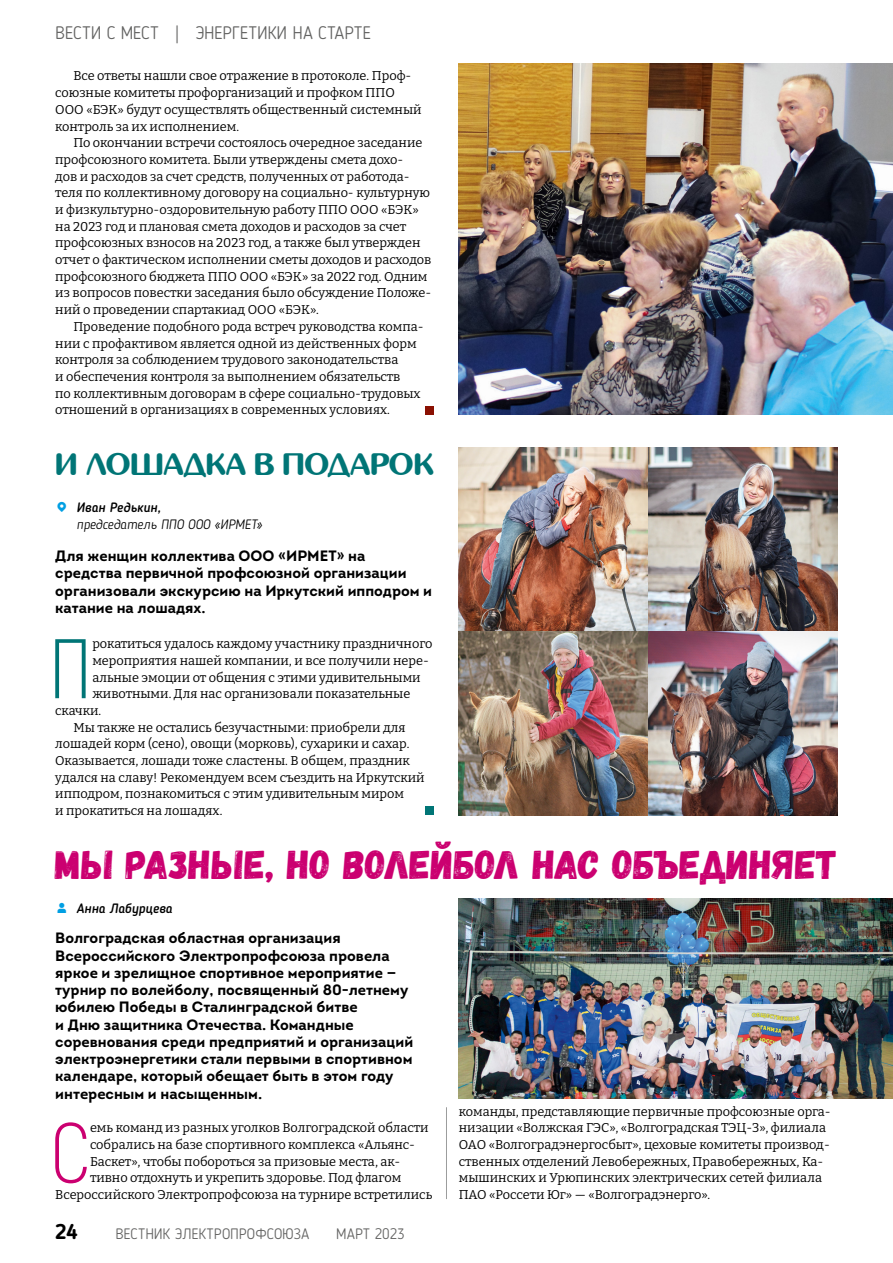
<style>
.page{position:relative;width:893px;height:1263px;background:#fff}
.page>*{position:absolute;margin:0;border:0;box-sizing:border-box;transform-origin:0 0}
.t1{font:300 84.3px "Akrobat";color:#007576}
.t2{font:300 84.3px "Akrobat";color:#cb0070}
.t3{font:40.65px "Gagalin";letter-spacing:-.005em;color:#cb0070}
.t4{font:700 31.05px "inglobal";letter-spacing:-.005em;color:#007576}
.t5{font:700 21px "Blogger Sans";color:#000}
.t6{font:300 18px "Blogger Sans";letter-spacing:-.005em;color:#636362}
.t7{font:700 15px/17.2px "Intro";color:#000}
.t8{font:300 15px "Blogger Sans";letter-spacing:.005em;color:#636362}
.t9{font:italic 500 13.5px "Blogger Sans";color:#000}
.t10{font:italic 300 13.5px "Blogger Sans";color:#000}
.t11{font:12.75px/16.6px "Bitter";color:#000}
</style>
<div class="page">
<div style="left:426px;top:406px;width:8px;height:8px;background:#8a1002"></div>
<div style="left:426px;top:807px;width:8px;height:8px;background:#007576"></div>
<img style="left:459px;top:64px;width:434px;height:350px">
<img style="left:459px;top:448px;width:379px;height:367px">
<img style="left:459px;top:898px;width:434px;height:201px">
<hr style="left:446px;top:1107px;width:1px;height:92px;background:#9c9d9d">
<h3 class="t6" style="left:55px;top:22px;width:317px">ВЕСТИ С МЕСТ | ЭНЕРГЕТИКИ НА СТАРТЕ</h3>
<p class="t11" style="left:55px;top:67px;width:368px;text-indent:18px">Все ответы нашли свое отражение в протоколе. Проф‑ союзные комитеты профорганизаций и профком ППО ООО «БЭК» будут осуществлять общественный системный контроль за их исполнением.</p>
<p class="t11" style="left:55px;top:134px;width:378px;text-indent:18px">По окончании встречи состоялось очередное заседание профсоюзного комитета. Были утверждены смета дохо‑<br>дов и расходов за счет средств, полученных от работода‑ теля по коллективному договору на социально‑ культурную и физкультурно‑ оздоровительную работу ППО ООО «БЭК» на 2023 год и плановая смета доходов и расходов за счет профсоюзных взносов на 2023 год, а также был утвержден отчет о фактическом исполнении сметы доходов и расходов профсоюзного бюджета ППО ООО «БЭК» за 2022 год. Одним из вопросов повестки заседания было обсуждение Положе‑ ний о проведении спартакиад ООО «БЭК».</p>
<p class="t11" style="left:55px;top:318px;width:370px;text-indent:18px">Проведение подобного рода встреч руководства компа‑ нии с профактивом является одной из действенных форм контроля за соблюдением трудового законодательства<br>и обеспечения контроля за выполнением обязательств<br>по коллективным договорам в сфере социально‑ трудовых отношений в организациях в современных условиях.</p>
<h3 class="t4" style="left:55px;top:447px;width:380px">И ЛОШАДКА В ПОДАРОК</h3>
<p class="t9" style="left:77px;top:500px;width:86px">Иван Редькин,</p>
<p class="t10" style="left:77px;top:516px;width:187px">председатель ППО ООО «ИРМЕТ»</p>
<p class="t7" style="left:55px;top:547px;width:378px">Для женщин коллектива ООО «ИРМЕТ» на средства первичной профсоюзной организации организовали экскурсию на Иркутский ипподром и катание на лошадях.</p>
<h1 class="t1" style="left:48px;top:619px;width:45px">П</h1>
<p class="t11" style="left:92px;top:635px;width:342px">рокатиться удалось каждому участнику праздничного</p>
<p class="t11" style="left:92px;top:652px;width:338px">мероприятия нашей компании, и все получили нере‑</p>
<p class="t11" style="left:92px;top:668px;width:330px">альные эмоции от общения с этими удивительными</p>
<p class="t11" style="left:92px;top:685px;width:320px">животными. Для нас организовали показательные</p>
<p class="t11" style="left:55px;top:702px;width:47px">скачки.</p>
<p class="t11" style="left:73px;top:718px;width:334px">Мы также не остались безучастными: приобрели для</p>
<p class="t11" style="left:55px;top:735px;width:356px">лошадей корм (сено), овощи (морковь), сухарики и сахар.</p>
<p class="t11" style="left:55px;top:752px;width:356px">Оказывается, лошади тоже сластены. В общем, праздник</p>
<p class="t11" style="left:55px;top:768px;width:371px">удался на славу! Рекомендуем всем съездить на Иркутский</p>
<p class="t11" style="left:55px;top:785px;width:350px">ипподром, познакомиться с этим удивительным миром</p>
<p class="t11" style="left:55px;top:802px;width:169px">и прокатиться на лошадях.</p>
<h2 class="t3" style="left:55px;top:840px;width:784px">МЫ РАЗНЫЕ, НО ВОЛЕЙБОЛ НАС ОБЪЕДИНЯЕТ</h2>
<p class="t9" style="left:77px;top:900px;width:97px">Анна Лабурцева</p>
<p class="t7" style="left:55px;top:929px;width:359px">Волгоградская областная организация Всероссийского Электропрофсоюза провела яркое и зрелищное спортивное мероприятие — турнир по волейболу, посвященный 80-летнему юбилею Победы в Сталинградской битве<br>и Дню защитника Отечества. Командные соревнования среди предприятий и организаций электроэнергетики стали первыми в спортивном календаре, который обещает быть в этом году интересным и насыщенным.</p>
<h1 class="t2" style="left:50px;top:1103px;width:41px">С</h1>
<p class="t11" style="left:90px;top:1119px;width:340px">емь команд из разных уголков Волгоградской области</p>
<p class="t11" style="left:90px;top:1136px;width:327px">собрались на базе спортивного комплекса «Альянс‑</p>
<p class="t11" style="left:90px;top:1152px;width:312px">Баскет», чтобы побороться за призовые места, ак‑</p>
<p class="t11" style="left:90px;top:1169px;width:313px">тивно отдохнуть и укрепить здоровье. Под флагом</p>
<p class="t11" style="left:55px;top:1186px;width:378px">Всероссийского Электропрофсоюза на турнире встретились</p>
<h3 class="t5" style="left:55px;top:1219px;width:24px">24</h3>
<p class="t8" style="left:115px;top:1225px;width:195px">ВЕСТНИК ЭЛЕКТРОПРОФСОЮЗА</p>
<p class="t8" style="left:336px;top:1225px;width:70px">МАРТ 2023</p>
<p class="t11" style="left:459px;top:1102px;width:373px">команды, представляющие первичные профсоюзные орга‑ низации «Волжская ГЭС», «Волгоградская ТЭЦ‑3», филиала ОАО «Волгоградэнергосбыт», цеховые комитеты производ‑ ственных отделений Левобережных, Правобережных, Ка‑ мышинских и Урюпинских электрических сетей филиала ПАО «Россети Юг» — «Волгоградэнерго».</p>
</div>
